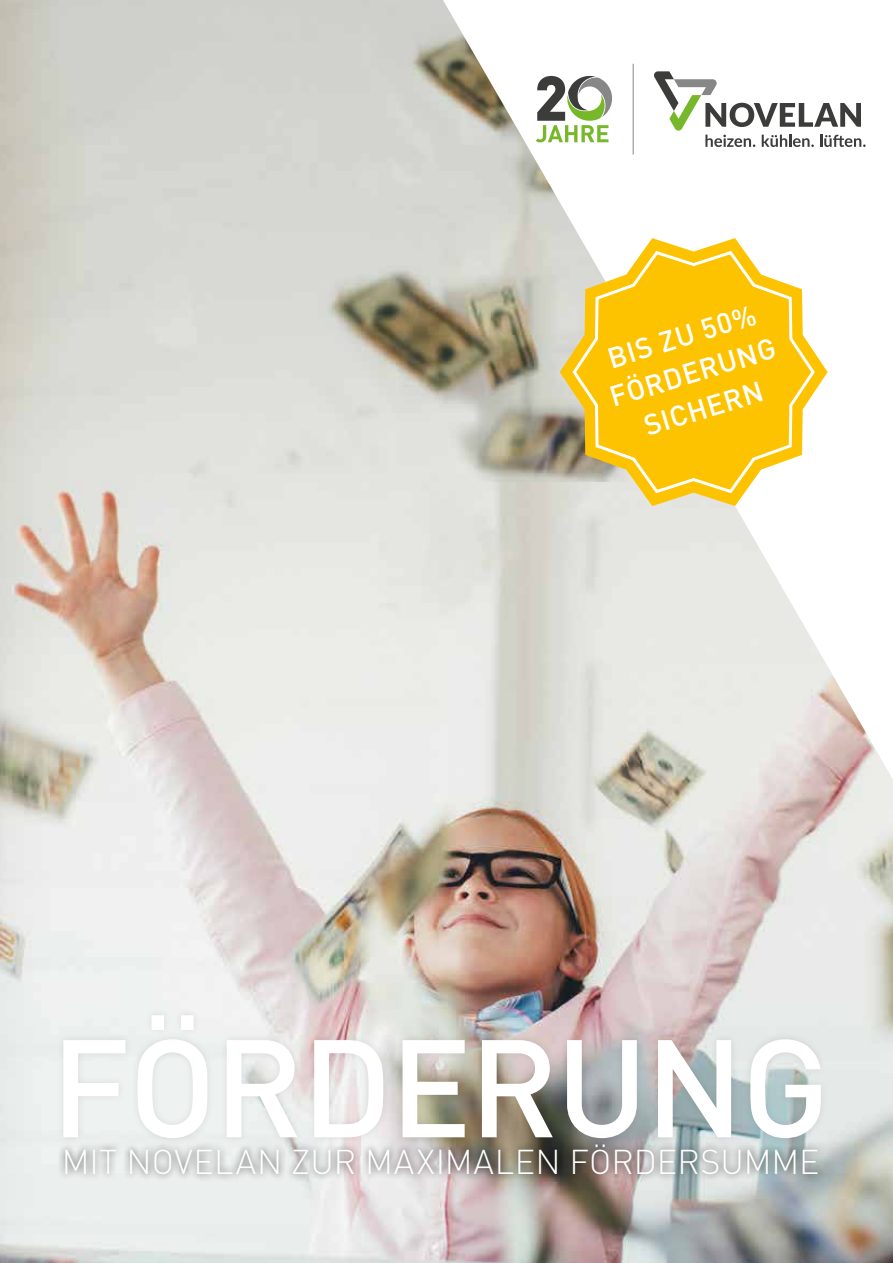
<style>
.page{position:relative;width:893px;height:1263px;background:#fff}
.page>*{position:absolute;margin:0;border:0;box-sizing:border-box;transform-origin:0 0}
.t1{font:500 136.5px "DIN Pro";letter-spacing:-.02em;color:#fff}
.t2{font:300 34.05px "DIN Pro";letter-spacing:.005em;color:#fff}
.t3{font:500 28.5px/37.5px "DIN Pro";color:#fff;text-align:center}
</style>
<div class="page">
<img style="left:0;top:0;width:893px;height:1263px">
<svg style="left:443px;top:0;width:450px;height:779px"></svg>
<div style="left:57px;top:1137px;width:768px;height:45px;background:#000;opacity:.75"></div>
<div style="left:56px;top:1007px;width:773px;height:139px;background:#000;opacity:.1"></div>
<svg style="left:654px;top:71px;width:212px;height:76px"></svg>
<svg style="left:536px;top:75px;width:78px;height:67px"></svg>
<hr style="left:633px;top:64px;width:1px;height:91px;background:#878787">
<svg style="left:560px;top:238px;width:268px;height:268px"></svg>
<svg style="left:571px;top:248px;width:246px;height:247px;background:#f8cc36"></svg>
<p class="t3" style="left:593px;top:341px;width:173px;rotate:-17deg">BIS ZU 50%<br>FÖRDERUNG<br>SICHERN</p>
<h1 class="t1" style="left:51px;top:977px;width:781px">FÖRDERUNG</h1>
<p class="t2" style="left:62px;top:1136px;width:759px">MIT NOVELAN ZUR MAXIMALEN FÖRDERSUMME</p>
</div>
